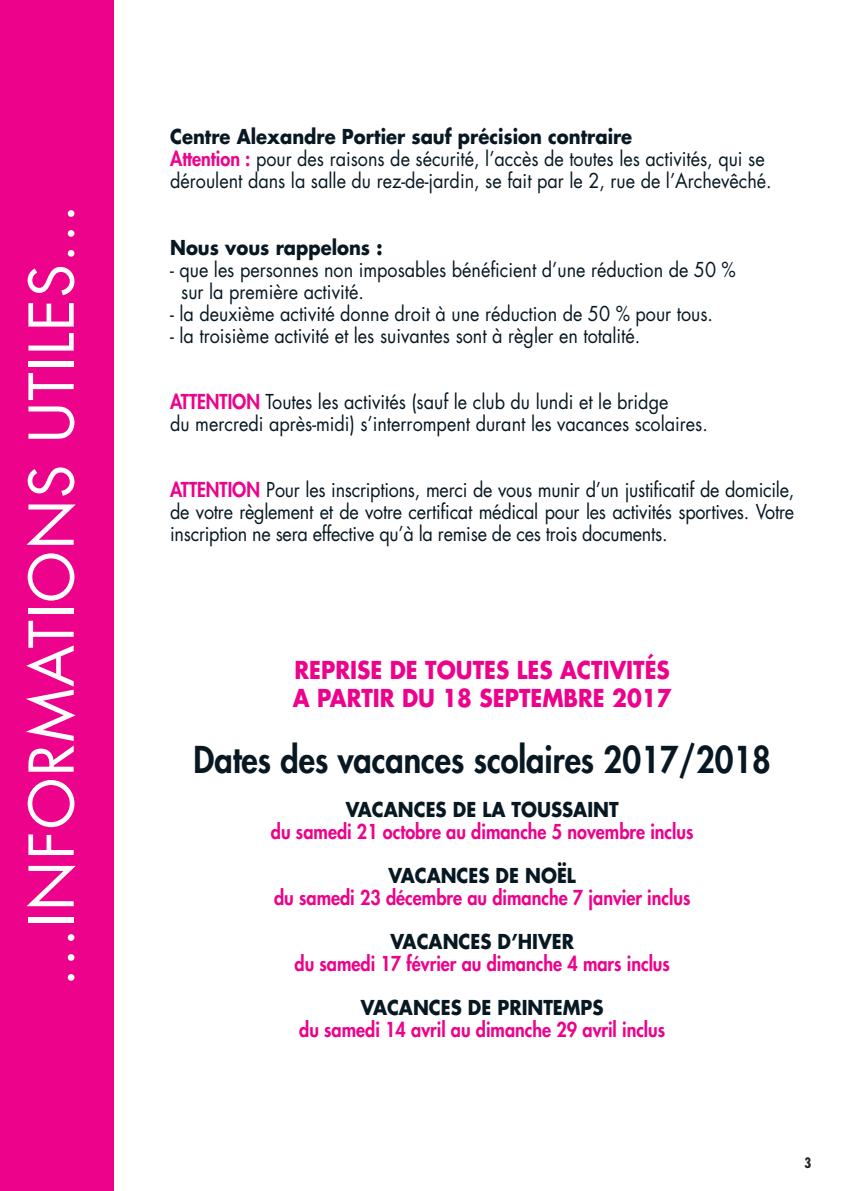
<style>
.page{position:relative;width:851px;height:1191px;background:#fff}
.page>*{position:absolute;margin:0;border:0;box-sizing:border-box;transform-origin:0 0}
.t1{font:60px "Futura";letter-spacing:.025em;color:#fff}
.t2{font:800 36px "Futura";color:#071822;scale:.9 1}
.t3{font:700 24px/28px "Futura";color:#ed028c;scale:.9 1}
.t4{font:20px/22px "Futura";color:#071822;scale:.9 1}
.t5{font:800 20px "Futura";color:#ed028c;scale:.9 1}
.t6{font:700 20px "Futura";color:#071822;scale:.9 1}
.t7{font:700 condensed 14px "Futura";color:#231f20}
.s1{font-weight:700}
.s2{font-weight:800;color:#ed028c}
</style>
<div class="page">
<div style="left:0;top:0;width:113px;height:1191px;background:#ed028c"></div>
<h1 class="t1" style="left:24px;top:986px;width:784px;rotate:-90deg">...INFORMATIONS UTILES...</h1>
<p class="t4" style="left:170px;top:128px;width:669px"><span class="s1">Centre Alexandre Portier sauf précision contraire<br></span><span class="s2">Attention :</span> pour des raisons de sécurité, l’accès de toutes les activités, qui se déroulent dans la salle du rez-de-jardin, se fait par le 2, rue de l’Archevêché.</p>
<p class="t6" style="left:170px;top:238px;width:237px">Nous vous rappelons :</p>
<p class="t4" style="left:181px;top:260px;width:617px;text-indent:-11px">- que les personnes non imposables bénéficient d’une réduction de 50 % sur la première activité.</p>
<p class="t4" style="left:170px;top:304px;width:604px">- la deuxième activité donne droit à une réduction de 50 % pour tous.</p>
<p class="t4" style="left:170px;top:326px;width:524px">- la troisième activité et les suivantes sont à règler en totalité.</p>
<p class="t4" style="left:170px;top:392px;width:599px"><span class="s2">ATTENTION</span> Toutes les activités (sauf le club du lundi et le bridge<br>du mercredi après-midi) s’interrompent durant les vacances scolaires.</p>
<p class="t4" style="left:170px;top:480px;width:694px;text-align:justify"><span class="s2">ATTENTION</span> Pour les inscriptions, merci de vous munir d’un justificatif de domicile, de votre règlement et de votre certificat médical pour les activités sportives. Votre inscription ne sera effective qu’à la remise de ces trois documents.</p>
<p class="t3" style="left:293px;top:658px;width:422px">REPRISE DE TOUTES LES ACTIVITÉS<br>A PARTIR DU 18 SEPTEMBRE 2017</p>
<h2 class="t2" style="left:193px;top:742px;width:643px">Dates des vacances scolaires 2017/2018</h2>
<p class="t6" style="left:346px;top:800px;width:304px">VACANCES DE LA TOUSSAINT</p>
<p class="t5" style="left:271px;top:821px;width:471px">du samedi 21 octobre au dimanche 5 novembre inclus</p>
<p class="t6" style="left:388px;top:866px;width:209px">VACANCES DE NOËL</p>
<p class="t5" style="left:274px;top:887px;width:464px">du samedi 23 décembre au dimanche 7 janvier inclus</p>
<p class="t6" style="left:390px;top:932px;width:205px">VACANCES D’HIVER</p>
<p class="t5" style="left:294px;top:953px;width:418px">du samedi 17 février au dimanche 4 mars inclus</p>
<p class="t6" style="left:361px;top:998px;width:271px">VACANCES DE PRINTEMPS</p>
<p class="t5" style="left:299px;top:1019px;width:408px">du samedi 14 avril au dimanche 29 avril inclus</p>
<p class="t7" style="left:804px;top:1156px;width:8px">3</p>
</div>
